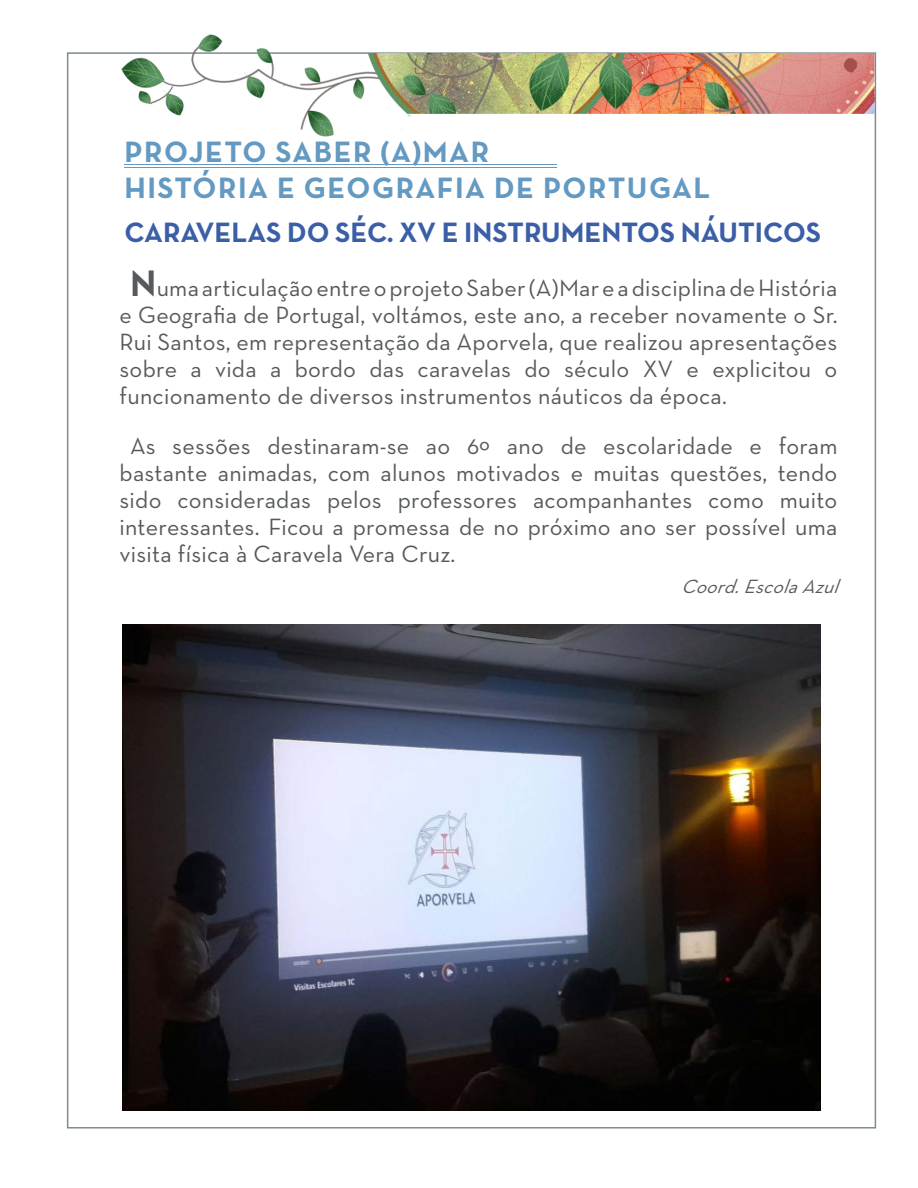
<style>
.page{position:relative;width:918px;height:1188px;background:#fff}
.page>*{position:absolute;margin:0;border:0;box-sizing:border-box;transform-origin:0 0}
.t1{font:700 30px "Neutra Text TF";letter-spacing:.05em;color:#6499c2}
.t2{font:700 28.5px "Neutra Text TF";color:#3b5fa7}
.t3{font:24px/27px "Neutra Text";letter-spacing:.01em;color:#565a5d;text-align:justify}
.t4{font:italic 19.5px "Neutra Text";color:#565a5d}
.s1{font-weight:700;font-size:37.5px}
</style>
<div class="page">
<img style="left:121px;top:34px;width:754px;height:102px">
<hr style="left:125px;top:165px;width:432px;height:1px;background:#6499c2">
<hr style="left:125px;top:168px;width:432px;height:1px;background:#6499c2">
<img style="left:122px;top:625px;width:699px;height:485px">
<p class="t1" style="left:125px;top:133px;width:366px">PROJETO SABER (A)MAR</p>
<p class="t1" style="left:125px;top:169px;width:587px">HISTÓRIA E GEOGRAFIA DE PORTUGAL</p>
<p class="t2" style="left:125px;top:215px;width:698px">CARAVELAS DO SÉC. XV E INSTRUMENTOS NÁUTICOS</p>
<p class="t3" style="left:120px;top:274px;width:719px;text-indent:10px"><span class="s1">N</span>uma articulação entre o projeto Saber (A)Mar e a disciplina de História e Geografia de Portugal, voltámos, este ano, a receber novamente o Sr.<br>Rui Santos, em representação da Aporvela, que realizou apresentações sobre a vida a bordo das caravelas do século XV e explicitou o funcionamento de diversos instrumentos náuticos da época.</p>
<p class="t3" style="left:120px;top:432px;width:719px;text-indent:10px">As sessões destinaram-se ao 6º ano de escolaridade e foram bastante animadas, com alunos motivados e muitas questões, tendo sido consideradas pelos professores acompanhantes como muito interessantes. Ficou a promessa de no próximo ano ser possível uma visita física à Caravela Vera Cruz.</p>
<p class="t4" style="left:681px;top:575px;width:166px">Coord.EscolaAzul</p>
</div>
